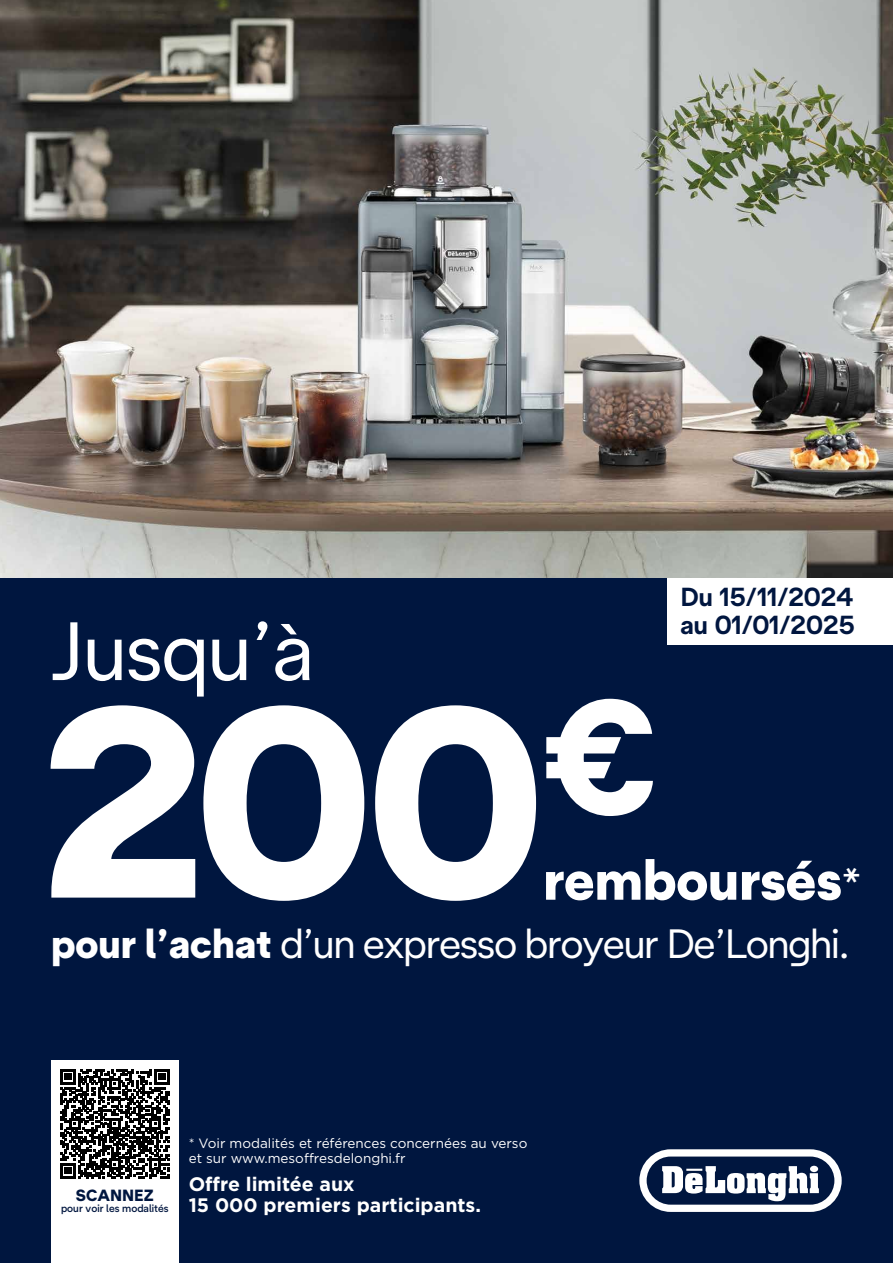
<style>
.page{position:relative;width:893px;height:1263px;background:#fff}
.page>*{position:absolute;margin:0;border:0;box-sizing:border-box;transform-origin:0 0}
.t1{font:900 270px "De Longhi Sans";color:#fff}
.t2{font:82.5px "De Longhi Sans";letter-spacing:-.005em;color:#fff}
.t3{font:900 56.55px "De Longhi Sans";color:#fff}
.t4{font:40.95px "De Longhi Sans";letter-spacing:-.02em;color:#fff}
.t5{font:700 26.1px/28.7px "De Longhi Sans";color:#00163f}
.t6{font:700 19.5px/21px "Gotham";color:#fff}
.t7{font:900 16.2px "De Longhi Sans";color:#00163f}
.t8{font:13.5px/15px "Gotham";color:#fff}
.t9{font:500 10.65px "De Longhi Sans";color:#00163f}
.s1{font-weight:400;font-size:45px}
.s2{font-weight:900}
</style>
<div class="page">
<img style="left:0;top:0;width:893px;height:578px">
<div style="left:0;top:578px;width:893px;height:685px;background:#00163f"></div>
<svg style="left:639px;top:1149px;width:203px;height:63px"></svg>
<div style="left:51px;top:1060px;width:128px;height:203px;background:#fff"></div>
<svg style="left:60px;top:1069px;width:110px;height:110px"></svg>
<div style="left:668px;top:578px;width:225px;height:67px;background:#fff"></div>
<h3 class="t5" style="left:680px;top:582px;width:176px">Du 15/11/2024 au 01/01/2025</h3>
<h2 class="t2" style="left:51px;top:601px;width:264px">Jusqu’à</h2>
<h1 class="t1" style="left:42px;top:636px;width:617px">200<sup>€</sup></h1>
<h3 class="t3" style="left:543px;top:845px;width:320px">remboursés<span class="s1">*</span></h3>
<h3 class="t4" style="left:51px;top:918px;width:800px"><span class="s2">pour l’achat</span> d’un expresso broyeur De’Longhi.</h3>
<p class="t7" style="left:76px;top:1185px;width:79px">SCANNEZ</p>
<p class="t9" style="left:61px;top:1202px;width:109px">pour voir les modalités</p>
<p class="t8" style="left:189px;top:1135px;width:340px">* Voir modalités et références concernées au verso et sur www.mesoffresdelonghi.fr</p>
<h3 class="t6" style="left:189px;top:1173px;width:294px">Offre limitée aux<br>15 000 premiers participants.</h3>
</div>
